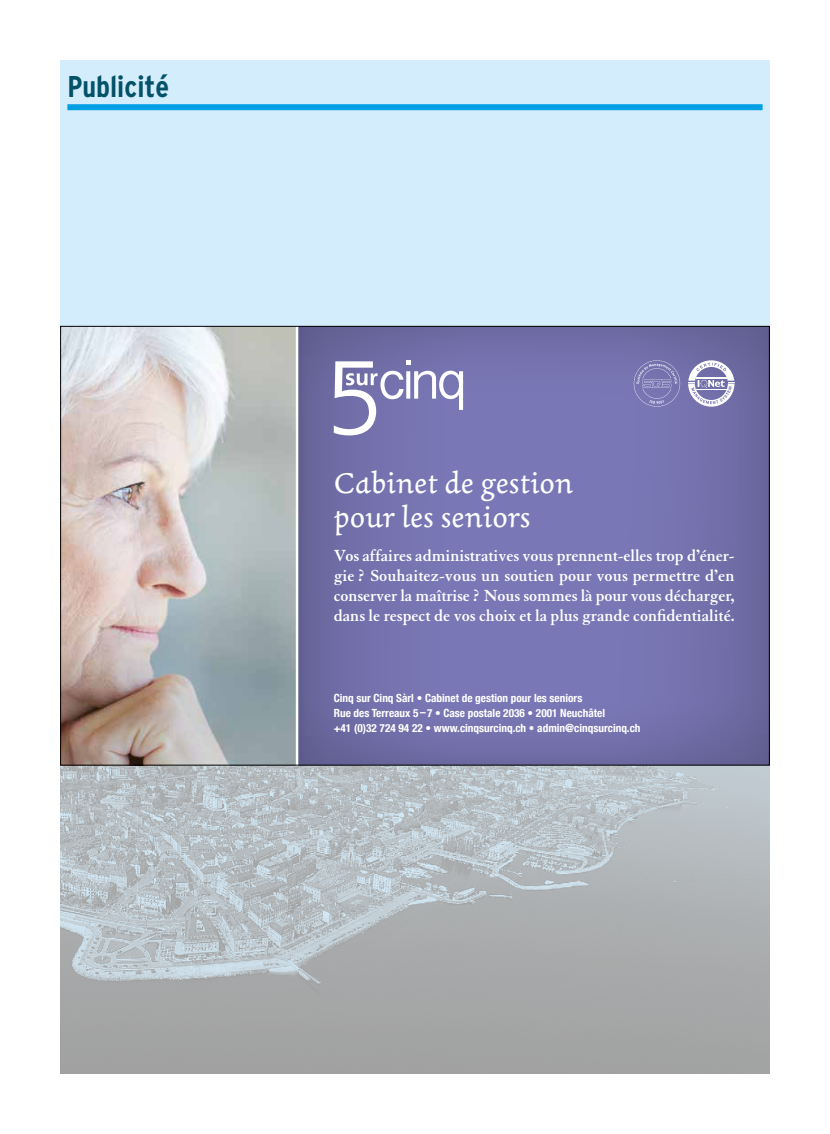
<style>
.page{position:relative;width:830px;height:1134px;background:#fff}
.page>*{position:absolute;margin:0;border:0;box-sizing:border-box;transform-origin:0 0}
.t1{font:33.75px/33.8px "Joos Pro";color:#fff}
.t2{font:700 condensed 30px "Interstate";color:#025268}
.t3{font:700 17.5px/20px "Granjon";color:#fff;text-align:justify}
.t4{font:700 condensed 11.25px/15px "Helvetica Neue";color:#fff}
</style>
<div class="page">
<div style="left:60px;top:60px;width:709px;height:1014px;background:#d4edfc"></div>
<img style="left:60px;top:765px;width:709px;height:309px">
<div style="left:67px;top:104px;width:695px;height:6px;background:#009fe3"></div>
<svg style="left:298px;top:328px;width:469px;height:435px;background:#7371ac"></svg>
<img style="left:62px;top:328px;width:234px;height:435px">
<hr style="left:296px;top:326px;width:2px;height:439px;background:#fff">
<svg style="left:333px;top:360px;width:130px;height:75px;background:#9492c1"></svg>
<svg style="left:687px;top:360px;width:47px;height:47px;background:#a6a5c9"></svg>
<hr style="left:696px;top:377px;width:30px;height:2px;background:#fff">
<svg style="left:633px;top:360px;width:46px;height:47px;background:#827fb7"></svg>
<h2 class="t2" style="left:67px;top:70px;width:103px">Publicité</h2>
<h1 class="t1" style="left:333px;top:466px;width:241px">Cabinet de gestion pour les seniors</h1>
<p class="t3" style="left:333px;top:546px;width:402px">Vos affaires administratives vous prennent-elles trop d’éner&shy;gie ? Souhaitez-vous un soutien pour vous permettre d’en conserver la maîtrise ? Nous sommes là pour vous décharger, dans le respect de vos choix et la plus grande confidentialité.</p>
<p class="t4" style="left:333px;top:690px;width:308px">Cinq sur Cinq Sàrl • Cabinet de gestion pour les seniors<br>Rue des Terreaux 5 –7 • Case postale 2036 • 2001 Neuchâtel<br>+41 (0)32 724 94 22 • www.cinqsurcinq.ch • admin@cinqsurcinq.ch</p>
</div>
